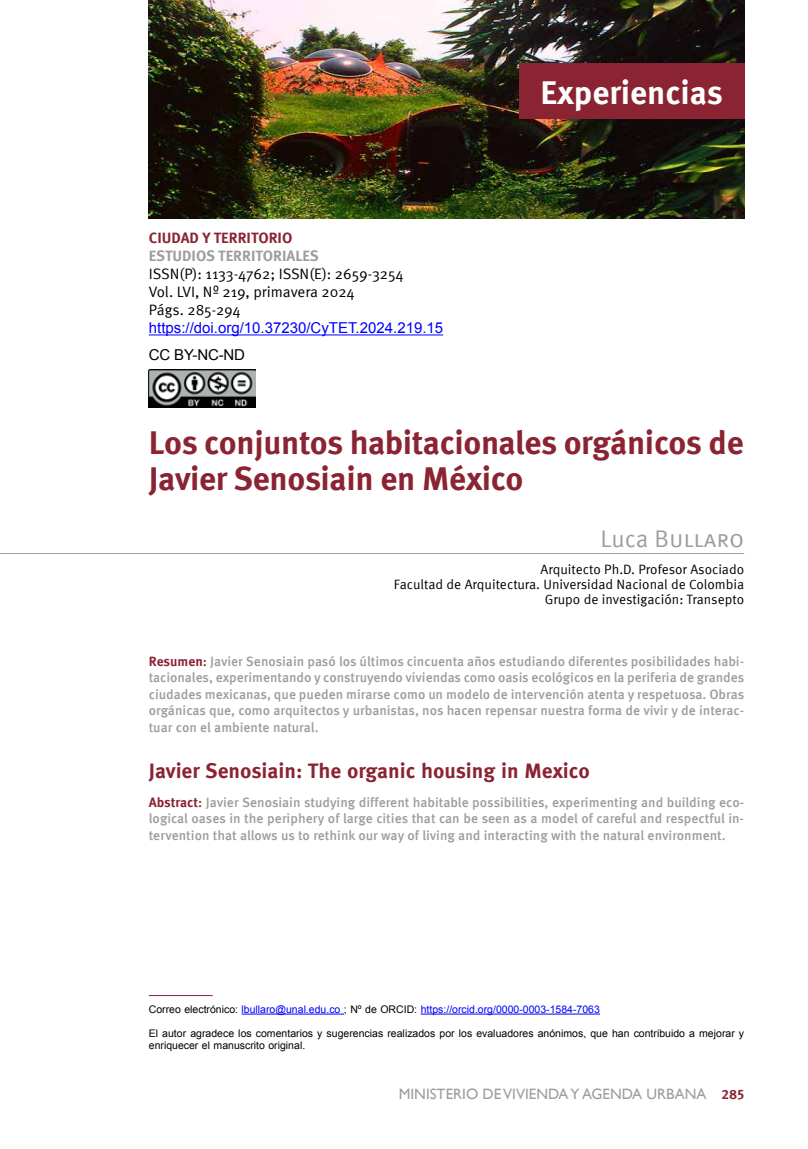
<style>
.page{position:relative;width:808px;height:1149px;background:#fff}
.page>*{position:absolute;margin:0;border:0;box-sizing:border-box;transform-origin:0 0}
.t1{font:700 33px/36px "Meta Pro";letter-spacing:-.01em;color:#8a2432}
.t2{font:700 33px "Meta Pro";color:#fff}
.t3{font:24px "Meta Pro";color:#9d9d9c}
.t4{font:700 21px "Meta Pro";color:#8a2432}
.t5{font:15px/18px "Meta Pro";letter-spacing:-.005em;color:#000}
.t6{font:15px "Arial";color:#00f}
.t7{font:15px "Gill Sans";color:#9d9d9c}
.t8{font:700 15px "Meta Pro";color:#9d9d9c}
.t9{font:700 15px "Meta Pro";color:#8a2432}
.t10{font:15px "Arial";letter-spacing:-.01em;color:#000}
.t11{font:500 13.5px/16.5px "Meta Pro";color:#9d9d9c;text-align:justify}
.t12{font:13.5px/15px "Meta Pro";color:#000;text-align:right}
.t13{font:10.5px/12px "Arial";color:#000}
.t14{font:10.5px "Arial";color:#00f}
.s1{font-weight:700;color:#8a2432}
.s2{color:#8a2432}
.s3{color:#000}
.s4{font-family:"Meta Pro";font-weight:700;font-size:13.5px;color:#8a2432}
</style>
<div class="page">
<hr style="left:149px;top:334px;width:294px;height:1px;background:#00f">
<img style="left:149px;top:370px;width:106px;height:37px">
<hr style="left:0;top:553px;width:744px;height:1px;background:#9d9d9c">
<hr style="left:149px;top:994px;width:64px;height:1px;background:#8a2432">
<hr style="left:242px;top:1013px;width:98px;height:1px;background:#00f">
<hr style="left:421px;top:1013px;width:179px;height:1px;background:#00f">
<img style="left:149px;top:0;width:595px;height:218px">
<div style="left:519px;top:64px;width:225px;height:55px;background:#8a2432"></div>
<p class="t9" style="left:149px;top:226px;width:145px">CIUDAD Y TERRITORIO</p>
<p class="t8" style="left:149px;top:244px;width:172px">ESTUDIOS TERRITORIALES</p>
<p class="t5" style="left:149px;top:264px;width:256px">ISSN(P): 1133-4762; ISSN(E): 2659-3254<br>Vol. LVI, Nº 219, primavera 2024<br>Págs. 285-294</p>
<p class="t6" style="left:149px;top:318px;width:296px">https://doi.org/10.37230/CyTET.2024.219.15</p>
<p class="t10" style="left:149px;top:345px;width:98px">CC BY-NC-ND</p>
<h1 class="t2" style="left:540px;top:67px;width:184px">Experiencias</h1>
<h1 class="t1" style="left:149px;top:422px;width:596px">Los conjuntos habitacionales orgánicos de<br>Javier Senosiain en México</h1>
<h2 class="t3" style="left:600px;top:520px;width:145px">Luca Bullaro</h2>
<p class="t12" style="left:394px;top:560px;width:352px">Arquitecto Ph.D. Profesor Asociado<br>Facultad de Arquitectura. Universidad Nacional de Colombia<br>Grupo de investigación: Transepto</p>
<p class="t11" style="left:149px;top:651px;width:597px"><span class="s1">Resumen</span><span class="s2">:</span> Javier Senosiain pasó los últimos cincuenta años estudiando diferentes posibilidades habi&shy;tacionales, experimentando y construyendo viviendas como oasis ecológicos en la periferia de grandes ciudades mexicanas, que pueden mirarse como un modelo de intervención atenta y respetuosa. Obras orgánicas que, como arquitectos y urbanistas, nos hacen repensar nuestra forma de vivir y de interac&shy;tuar con el ambiente natural.</p>
<h3 class="t4" style="left:149px;top:753px;width:442px">Javier Senosiain: The organic housing in Mexico</h3>
<p class="t11" style="left:149px;top:792px;width:597px"><span class="s1">Abstract</span><span class="s2">:</span> Javier Senosiain studying different habitable possibilities, experimenting and building eco&shy;logical oases in the periphery of large cities that can be seen as a model of careful and respectful in&shy;tervention that allows us to rethink our way of living and interacting with the natural environment.</p>
<p class="t14" style="left:149px;top:1002px;width:453px"><span class="s3">Correo electrónico:</span> lbullaro@unal.edu.co <span class="s3">; Nº de ORCID:</span> https://orcid.org/0000-0003-1584-7063</p>
<p class="t13" style="left:149px;top:1027px;width:597px">El autor agradece los comentarios y sugerencias realizados por los evaluadores anónimos, que han contribuido a mejorar y enriquecer el manuscrito original.</p>
<p class="t7" style="left:399px;top:1084px;width:347px">MINISTERIO DE VIVIENDA Y AGENDA URBANA <span class="s4">285</span></p>
</div>
